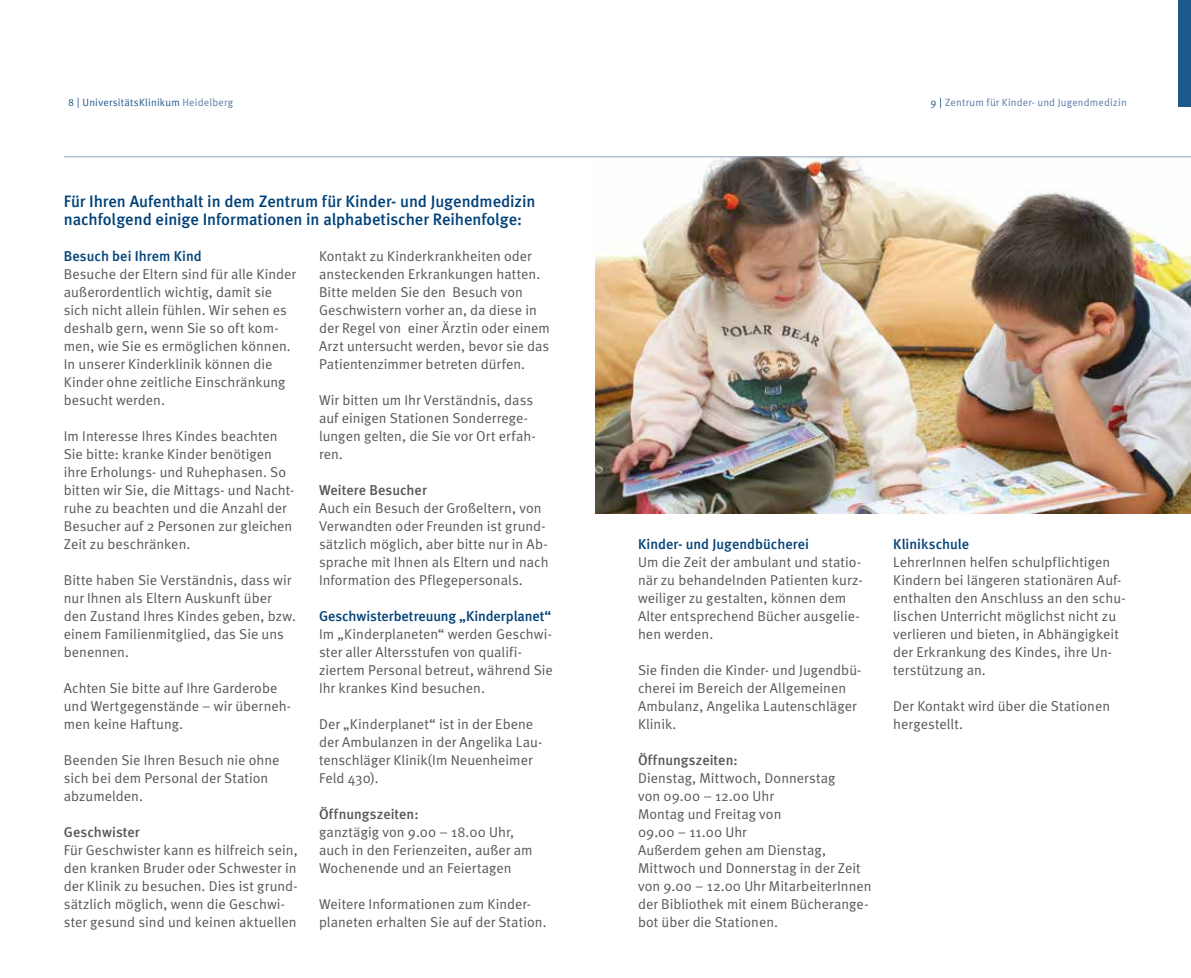
<style>
.page{position:relative;width:1191px;height:978px;background:#fff}
.page>*{position:absolute;margin:0;border:0;box-sizing:border-box;transform-origin:0 0}
.t1{font:500 16.5px/18px "Meta";letter-spacing:-.005em;color:#004179}
.t2{font:14.25px/18px "Meta Normal";letter-spacing:.005em;color:#565757}
.t3{font:500 14.25px "Meta";color:#004179}
.t4{font:500 14.25px "Meta";letter-spacing:.005em;color:#565757}
.t5{font:10.5px "Meta Normal";letter-spacing:.02em;color:#597aa6}
.t6{font:10.5px "Meta Normal";letter-spacing:.025em;color:#1e598d}
.s1{color:#597aa6}
.s2{color:#1e598d}
</style>
<div class="page">
<div style="left:1178px;top:0;width:13px;height:106px;background:#1e598d"></div>
<img style="left:595px;top:157px;width:596px;height:356px">
<hr style="left:64px;top:156px;width:1127px;height:1px;background:#90a2c3">
<p class="t6" style="left:68px;top:96px;width:167px">8 UniversitätsKlinikum <span class="s1">Heidelberg</span></p>
<p class="t5" style="left:930px;top:97px;width:198px"><span class="s2">9</span> Zentrum für Kinder- und Jugendmedizin</p>
<p class="t1" style="left:64px;top:192px;width:473px">Für Ihren Aufenthalt in dem Zentrum für Kinder- und Jugendmedizin nachfolgend einige Informationen in alphabetischer Reihenfolge:</p>
<p class="t3" style="left:64px;top:248px;width:139px">Besuch bei Ihrem Kind</p>
<p class="t2" style="left:64px;top:265px;width:234px">Besuche der Eltern sind für alle Kinder außerordentlich wichtig, damit sie sich nicht allein fühlen. Wir sehen es deshalb gern, wenn Sie so oft kom&shy;men, wie Sie es ermöglichen können.<br>In unserer Kinderklinik können die Kinder ohne zeitliche Einschränkung besucht werden.</p>
<p class="t2" style="left:64px;top:427px;width:232px">Im Interesse Ihres Kindes beachten Sie bitte: kranke Kinder benötigen ihre Erholungs- und Ruhephasen. So bitten wir Sie, die Mittags- und Nacht&shy;ruhe zu beachten und die Anzahl der Besucher auf 2 Personen zur gleichen Zeit zu beschränken.</p>
<p class="t2" style="left:64px;top:571px;width:234px">Bitte haben Sie Verständnis, dass wir nur Ihnen als Eltern Auskunft über den Zustand Ihres Kindes geben, bzw. einem Familienmitglied, das Sie uns benennen.</p>
<p class="t2" style="left:64px;top:679px;width:229px">Achten Sie bitte auf Ihre Garderobe und Wertgegenstände – wir überneh&shy;men keine Haftung.</p>
<p class="t2" style="left:64px;top:751px;width:217px">Beenden Sie Ihren Besuch nie ohne sich bei dem Personal der Station abzumelden.</p>
<p class="t4" style="left:64px;top:824px;width:77px">Geschwister</p>
<p class="t2" style="left:64px;top:841px;width:235px">Für Geschwister kann es hilfreich sein, den kranken Bruder oder Schwester in der Klinik zu besuchen. Dies ist grund&shy;sätzlich möglich, wenn die Geschwi&shy;ster gesund sind und keinen aktuellen</p>
<p class="t2" style="left:319px;top:247px;width:232px">Kontakt zu Kinderkrankheiten oder ansteckenden Erkrankungen hatten.<br>Bitte melden Sie den Besuch von Geschwistern vorher an, da diese in der Regel von einer Ärztin oder einem Arzt untersucht werden, bevor sie das Patientenzimmer betreten dürfen.</p>
<p class="t2" style="left:319px;top:391px;width:218px">Wir bitten um Ihr Verständnis, dass auf einigen Stationen Sonderrege&shy;lungen gelten, die Sie vor Ort erfah&shy;ren.</p>
<p class="t4" style="left:319px;top:482px;width:109px">Weitere Besucher</p>
<p class="t2" style="left:319px;top:499px;width:231px">Auch ein Besuch der Großeltern, von Verwandten oder Freunden ist grund&shy;sätzlich möglich, aber bitte nur in Ab&shy;sprache mit Ihnen als Eltern und nach Information des Pflegepersonals.</p>
<p class="t3" style="left:319px;top:608px;width:234px">Geschwisterbetreuung „Kinderplanet“</p>
<p class="t2" style="left:319px;top:625px;width:235px">Im „Kinderplaneten“ werden Geschwi&shy;ster aller Altersstufen von qualifi&shy;ziertem Personal betreut, während Sie Ihr krankes Kind besuchen.</p>
<p class="t2" style="left:319px;top:715px;width:225px">Der „Kinderplanet“ ist in der Ebene der Ambulanzen in der Angelika Lau&shy;tenschläger Klinik(Im Neuenheimer<br>Feld 430).</p>
<p class="t4" style="left:319px;top:806px;width:101px">Öffnungszeiten:</p>
<p class="t2" style="left:319px;top:823px;width:215px">ganztägig von 9.00 – 18.00 Uhr, auch in den Ferienzeiten, außer am<br>Wochenende und an Feiertagen</p>
<p class="t2" style="left:319px;top:895px;width:229px">Weitere Informationen zum Kinder&shy;planeten erhalten Sie auf der Station.</p>
<p class="t3" style="left:638px;top:536px;width:172px">Kinder- und Jugendbücherei</p>
<p class="t2" style="left:638px;top:553px;width:226px">Um die Zeit der ambulant und statio&shy;när zu behandelnden Patienten kurz&shy;weiliger zu gestalten, können dem<br>Alter entsprechend Bücher ausgelie&shy;hen werden.</p>
<p class="t2" style="left:638px;top:661px;width:225px">Sie finden die Kinder- und Jugendbü&shy;cherei im Bereich der Allgemeinen<br>Ambulanz, Angelika Lautenschläger<br>Klinik.</p>
<p class="t4" style="left:638px;top:752px;width:101px">Öffnungszeiten:</p>
<p class="t2" style="left:638px;top:769px;width:235px">Dienstag, Mittwoch, Donnerstag<br>von 09.00 – 12.00 Uhr<br>Montag und Freitag von<br>09.00 – 11.00 Uhr<br>Außerdem gehen am Dienstag,<br>Mittwoch und Donnerstag in der Zeit von 9.00 – 12.00 Uhr MitarbeiterInnen der Bibliothek mit einem Bücherange&shy;bot über die Stationen.</p>
<p class="t3" style="left:893px;top:536px;width:77px">Klinikschule</p>
<p class="t2" style="left:893px;top:553px;width:234px">LehrerInnen helfen schulpflichtigen Kindern bei längeren stationären Auf&shy;enthalten den Anschluss an den schu&shy;lischen Unterricht möglichst nicht zu verlieren und bieten, in Abhängigkeit der Erkrankung des Kindes, ihre Un&shy;terstützung an.</p>
<p class="t2" style="left:893px;top:697px;width:218px">Der Kontakt wird über die Stationen hergestellt.</p>
</div>
